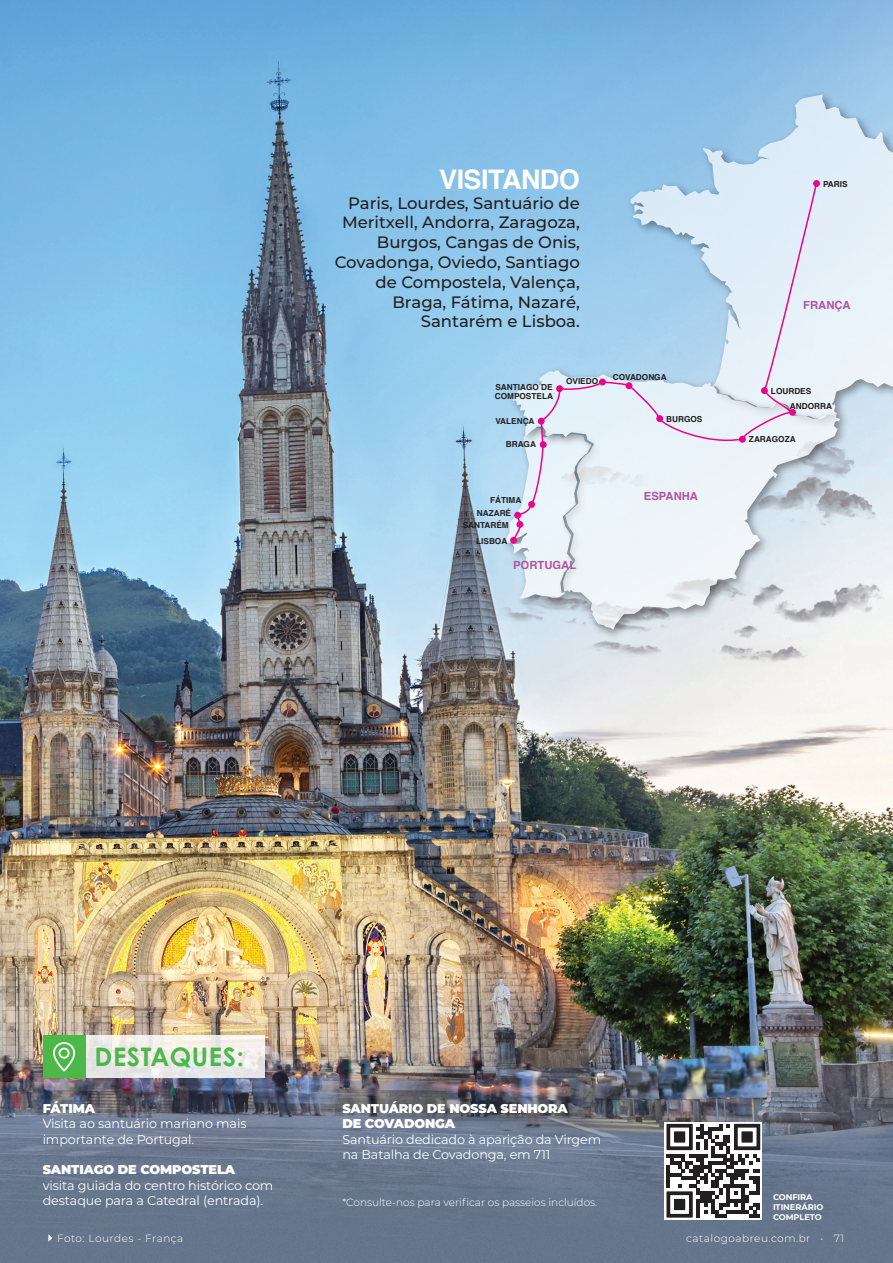
<style>
.page{position:relative;width:893px;height:1263px;background:#fff}
.page>*{position:absolute;margin:0;border:0;box-sizing:border-box;transform-origin:0 0}
.t1{font:700 27px "Helvetica";letter-spacing:-.02em;color:#fff}
.t2{font:700 25.5px "Century Gothic Std";letter-spacing:.025em;color:#4cb848}
.t3{font:500 16.5px/19.8px "Montserrat";color:#231f20;text-align:right}
.t4{font:12.75px/15.3px "Montserrat";letter-spacing:-.01em;color:#fff}
.t5{font:900 12.75px/15.3px "Montserrat";letter-spacing:-.01em;color:#fff}
.t6{font:700 11.25px "Helvetica";color:#b254a1}
.t7{font:300 10.5px "Montserrat";color:#fff}
.t8{font:300 10.5px "Montserrat";letter-spacing:.05em;color:#fff}
.t9{font:700 8.25px/9.9px "Helvetica";color:#231f20}
.t10{font:700 8.25px/9.9px "Montserrat";letter-spacing:-.01em;color:#fff}
</style>
<div class="page">
<img style="left:0;top:0;width:893px;height:1263px">
<svg style="left:85px;top:1035px;width:180px;height:43px;fill:#eeebe9"></svg>
<div style="left:43px;top:1035px;width:42px;height:43px;background:#4cb848"></div>
<svg style="left:53px;top:1042px;width:22px;height:29px"></svg>
<div style="left:500px;top:423px;width:102px;height:187px;background:#231f20;opacity:.75"></div>
<svg style="left:504px;top:428px;width:4px;height:171px"></svg>
<div style="left:626px;top:90px;width:267px;height:341px;background:#231f20;opacity:.75"></div>
<svg style="left:630px;top:95px;width:263px;height:324px;background:#c4ddf1"></svg>
<div style="left:508px;top:365px;width:343px;height:276px;background:#231f20;opacity:.75"></div>
<svg style="left:513px;top:370px;width:327px;height:260px"></svg>
<div style="left:813px;top:180px;width:7px;height:7px;background:#ed028c;border-radius:50%"></div>
<div style="left:510px;top:537px;width:7px;height:7px;background:#ed028c;border-radius:50%"></div>
<svg style="left:512px;top:181px;width:306px;height:360px;background:#c9def0"></svg>
<svg style="left:664px;top:1122px;width:98px;height:98px"></svg>
<svg style="left:48px;top:1234px;width:4px;height:8px"></svg>
<svg style="left:666px;top:1124px;width:94px;height:93px"></svg>
<h1 class="t1" style="left:439px;top:158px;width:142px">VISITANDO</h1>
<p class="t3" style="left:335px;top:192px;width:247px">Paris, Lourdes, Santuário de<br>Meritxell, Andorra, Zaragoza,<br>Burgos, Cangas de Onis,<br>Covadonga, Oviedo, Santiago de Compostela, Valença,<br>Braga, Fátima, Nazaré,<br>Santarém e Lisboa.</p>
<p class="t9" style="left:495px;top:382px;width:60px">SANTIAGO DE<br>COMPOSTELA</p>
<p class="t9" style="left:495px;top:416px;width:41px">VALENÇA</p>
<p class="t9" style="left:506px;top:440px;width:32px">BRAGA</p>
<p class="t9" style="left:566px;top:376px;width:34px">OVIEDO</p>
<p class="t9" style="left:613px;top:372px;width:55px">COVADONGA</p>
<p class="t9" style="left:666px;top:414px;width:38px">BURGOS</p>
<p class="t9" style="left:490px;top:495px;width:33px">FÁTIMA</p>
<p class="t9" style="left:477px;top:508px;width:36px">NAZARÉ</p>
<p class="t9" style="left:463px;top:520px;width:48px">SANTARÉM</p>
<p class="t9" style="left:476px;top:536px;width:33px">LISBOA</p>
<p class="t6" style="left:513px;top:556px;width:65px">PORTUGAL</p>
<p class="t6" style="left:644px;top:487px;width:56px">ESPANHA</p>
<p class="t9" style="left:823px;top:179px;width:26px">PARIS</p>
<p class="t6" style="left:803px;top:296px;width:49px">FRANÇA</p>
<p class="t9" style="left:771px;top:386px;width:42px">LOURDES</p>
<p class="t9" style="left:790px;top:401px;width:44px">ANDORRA</p>
<p class="t9" style="left:749px;top:435px;width:48px">ZARAGOZA</p>
<h2 class="t2" style="left:95px;top:1041px;width:151px">DESTAQUES:</h2>
<p class="t5" style="left:43px;top:1100px;width:54px">FÁTIMA</p>
<p class="t4" style="left:43px;top:1116px;width:205px">Visita ao santuário mariano mais importante de Portugal.</p>
<p class="t5" style="left:43px;top:1161px;width:194px">SANTIAGO DE COMPOSTELA</p>
<p class="t4" style="left:43px;top:1177px;width:232px">visita guiada do centro histórico com destaque para a Catedral (entrada).</p>
<p class="t5" style="left:342px;top:1100px;width:227px">SANTUÁRIO DE NOSSA SENHORA<br>DE COVADONGA</p>
<p class="t4" style="left:342px;top:1131px;width:260px">Santuário dedicado à aparição da Virgem na Batalha de Covadonga, em 711</p>
<p class="t7" style="left:342px;top:1195px;width:256px">*Consulte-nos para verificar os passeios incluídos.</p>
<p class="t10" style="left:773px;top:1191px;width:52px">CONFIRA<br>ITINERÁRIO<br>COMPLETO</p>
<p class="t8" style="left:57px;top:1231px;width:128px">Foto: Lourdes - França</p>
<p class="t8" style="left:686px;top:1231px;width:160px">catalogoabreu.com.br • 71</p>
</div>
